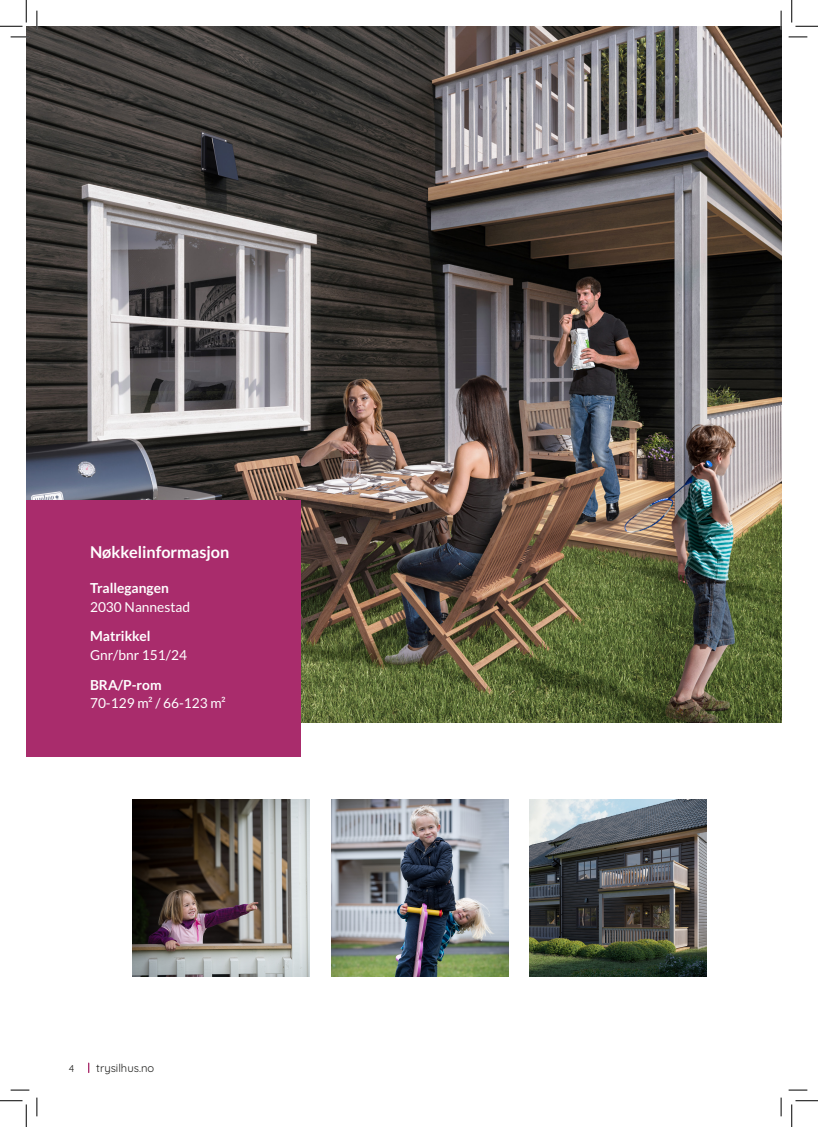
<style>
.page{position:relative;width:818px;height:1127px;background:#fff}
.page>*{position:absolute;margin:0;border:0;box-sizing:border-box;transform-origin:0 0}
.t1{font:700 16.25px "Lato";color:#fff}
.t2{font:13.75px "Lato";color:#fff}
.t3{font:700 13.75px "Lato";color:#fff}
.t4{font:11.25px "Quicksand";color:#1d1d1b}
.t5{font:10px "Quicksand";color:#1d1d1b}
</style>
<div class="page">
<img style="left:26px;top:26px;width:755px;height:696px">
<div style="left:26px;top:500px;width:274px;height:256px;background:#a92c6c"></div>
<img style="left:133px;top:799px;width:177px;height:177px">
<img style="left:331px;top:799px;width:177px;height:177px">
<img style="left:529px;top:799px;width:178px;height:177px">
<svg style="left:11px;top:36px;width:18px;height:2px"></svg>
<svg style="left:788px;top:36px;width:19px;height:2px"></svg>
<svg style="left:11px;top:1089px;width:18px;height:1px"></svg>
<svg style="left:788px;top:1089px;width:19px;height:1px"></svg>
<svg style="left:36px;top:11px;width:2px;height:18px"></svg>
<svg style="left:36px;top:1097px;width:2px;height:18px"></svg>
<svg style="left:781px;top:11px;width:1px;height:18px"></svg>
<svg style="left:781px;top:1097px;width:1px;height:18px"></svg>
<svg style="left:0;top:0;width:27px;height:27px"></svg>
<svg style="left:0;top:1100px;width:27px;height:26px"></svg>
<svg style="left:791px;top:0;width:27px;height:27px"></svg>
<svg style="left:791px;top:1100px;width:27px;height:26px"></svg>
<p class="t1" style="left:90px;top:542px;width:141px">Nøkkelinformasjon</p>
<p class="t3" style="left:90px;top:580px;width:80px">Trallegangen</p>
<p class="t3" style="left:90px;top:628px;width:62px">Matrikkel</p>
<p class="t3" style="left:90px;top:676px;width:73px">BRA/P‑rom</p>
<p class="t2" style="left:90px;top:599px;width:102px">2030 Nannestad</p>
<p class="t2" style="left:90px;top:647px;width:98px">Gnr/bnr 151/24</p>
<p class="t2" style="left:90px;top:695px;width:137px">70‑129 m² / 66‑123 m²</p>
<p class="t5" style="left:69px;top:1060px;width:7px">4</p>
<p class="t4" style="left:96px;top:1058px;width:59px">trysilhus.no</p>
</div>
